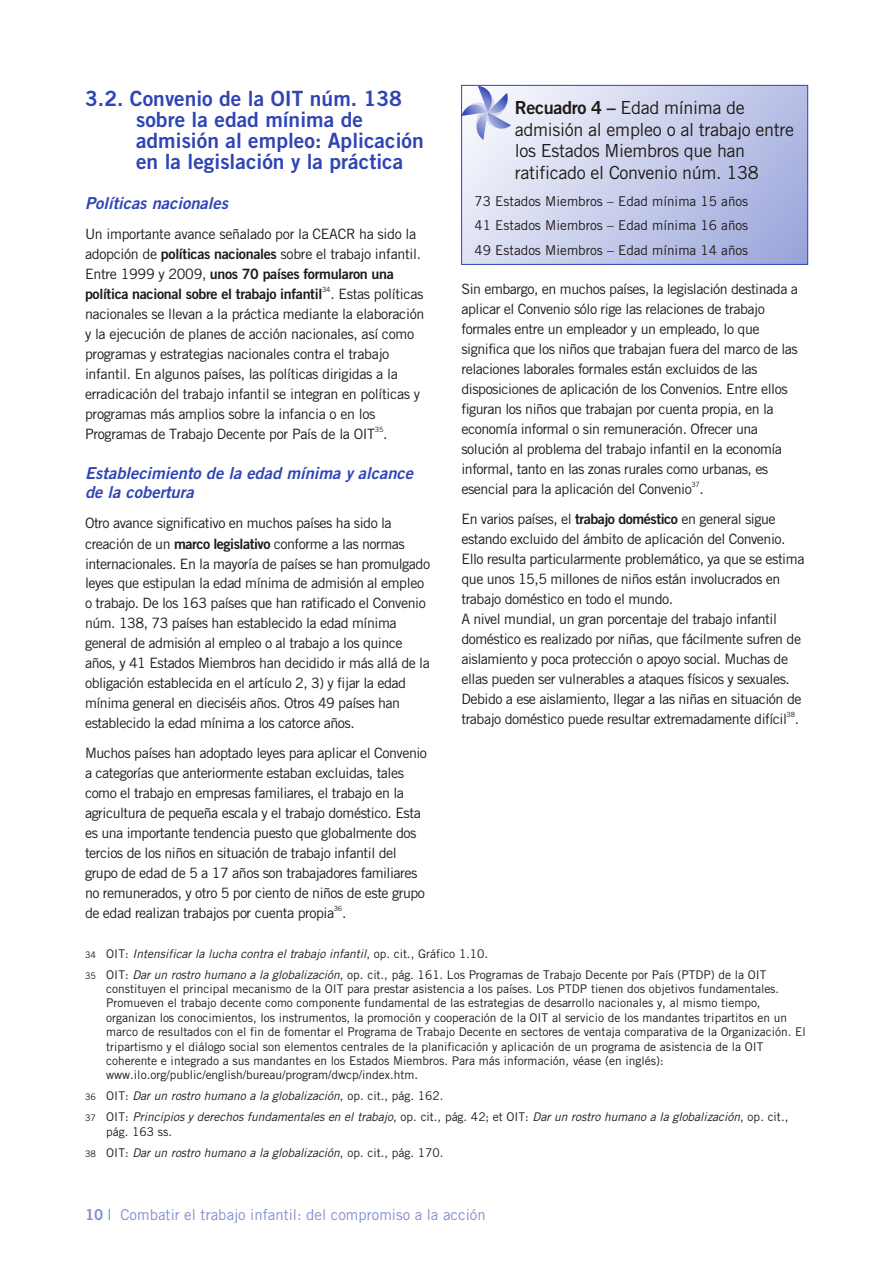
<style>
.page{position:relative;width:894px;height:1263px;background:#fff}
.page>*{position:absolute;margin:0;border:0;box-sizing:border-box;transform-origin:0 0}
.t1{font:21px/21px "Trade Gothic Bold Two";color:#3045b5}
.t2{font:18px/21.6px "Trade Gothic";letter-spacing:-.02em;color:#1f1a17}
.t3{font:italic 16.5px/19.8px "Trade Gothic Bold Two";letter-spacing:.005em;color:#3045b5}
.t4{font:15px "Trade Gothic";letter-spacing:.005em;color:#828fd1}
.t5{font:14.25px/20px "Trade Gothic";letter-spacing:-.035em;color:#1f1a17}
.t6{font:14.25px/20.2px "Trade Gothic Bold Two";letter-spacing:-.025em;color:#1f1a17}
.t7{font:13.5px/24.3px "Trade Gothic";color:#1f1a17;text-align:justify}
.t8{font:12px/14.4px "Trade Gothic";letter-spacing:-.005em;color:#1f1a17}
.t9{font:italic 12px/21px "Trade Gothic";letter-spacing:-.005em;color:#1f1a17}
.t10{font:7.2px "Trade Gothic";letter-spacing:-.03em;color:#1f1a17}
.s1{font-family:"Trade Gothic Bold Two"}
.s2{font-family:"Trade Gothic"}
.s3{font-size:9px}
.s4{font-style:italic}
.s5{font-style:normal;font-size:9px}
.s6{font-style:normal}
.s7{color:#338cb3}
</style>
<div class="page">
<svg style="left:463px;top:87px;width:343px;height:176px;background:#c8ceeb"></svg>
<div style="left:461px;top:85px;width:347px;height:180px;border:1px solid #3045b5"></div>
<svg style="left:461px;top:86px;width:50px;height:54px"></svg>
<h1 class="t1" style="left:136px;top:90px;width:289px;text-indent:-51px">3.2. Convenio de la OIT núm. 138 sobre la edad mínima de admisión al empleo: Aplicación en la legislación y la práctica</h1>
<p class="t3" style="left:85px;top:194px;width:145px">Políticas nacionales</p>
<p class="t5" style="left:85px;top:225px;width:338px">Un importante avance señalado por la CEACR ha sido la adopción de <span class="s1">políticas nacionales</span> sobre el trabajo infantil.</p>
<p class="t6" style="left:85px;top:265px;width:310px"><span class="s2">Entre 1999 y 2009,</span> unos 70 países formularon una política nacional sobre el trabajo infantil</p>
<p class="t10" style="left:322px;top:287px;width:10px">34</p>
<p class="t5" style="left:85px;top:285px;width:341px;text-indent:245px">. Estas políticas nacionales se llevan a la práctica mediante la elaboración y la ejecución de planes de acción nacionales, así como programas y estrategias nacionales contra el trabajo infantil. En algunos países, las políticas dirigidas a la erradicación del trabajo infantil se integran en políticas y programas más amplios sobre la infancia o en los Programas de Trabajo Decente por País de la OIT</p>
<p class="t10" style="left:375px;top:426px;width:10px">35</p>
<p class="t5" style="left:383px;top:425px;width:6px">.</p>
<p class="t3" style="left:85px;top:464px;width:330px">Establecimiento de la edad mínima y alcance de la cobertura</p>
<p class="t5" style="left:85px;top:514px;width:347px">Otro avance significativo en muchos países ha sido la creación de un <span class="s1">marco legislativo</span> conforme a las normas internacionales. En la mayoría de países se han promulgado leyes que estipulan la edad mínima de admisión al empleo o trabajo. De los 163 países que han ratificado el Convenio núm. 138, 73 países han establecido la edad mínima general de admisión al empleo o al trabajo a los quince años, y 41 Estados Miembros han decidido ir más allá de la obligación establecida en el artículo 2, 3) y fijar la edad mínima general en dieciséis años. Otros 49 países han establecido la edad mínima a los catorce años.</p>
<p class="t5" style="left:85px;top:744px;width:344px">Muchos países han adoptado leyes para aplicar el Convenio a categorías que anteriormente estaban excluidas, tales como el trabajo en empresas familiares, el trabajo en la agricultura de pequeña escala y el trabajo doméstico. Esta es una importante tendencia puesto que globalmente dos tercios de los niños en situación de trabajo infantil del grupo de edad de 5 a 17 años son trabajadores familiares no remunerados, y otro 5 por ciento de niños de este grupo de edad realizan trabajos por cuenta propia</p>
<p class="t10" style="left:334px;top:905px;width:10px">36</p>
<p class="t5" style="left:342px;top:904px;width:6px">.</p>
<p class="t2" style="left:515px;top:99px;width:281px"><span class="s1">Recuadro 4 –</span> Edad mínima de admisión al empleo o al trabajo entre los Estados Miembros que han ratificado el Convenio núm. 138</p>
<p class="t7" style="left:475px;top:190px;width:275px">73 Estados Miembros – Edad mínima 15 años 41 Estados Miembros – Edad mínima 16 años 49 Estados Miembros – Edad mínima 14 años</p>
<p class="t5" style="left:461px;top:281px;width:338px">Sin embargo, en muchos países, la legislación destinada a aplicar el Convenio sólo rige las relaciones de trabajo formales entre un empleador y un empleado, lo que significa que los niños que trabajan fuera del marco de las relaciones laborales formales están excluidos de las disposiciones de aplicación de los Convenios. Entre ellos figuran los niños que trabajan por cuenta propia, en la economía informal o sin remuneración. Ofrecer una solución al problema del trabajo infantil en la economía informal, tanto en las zonas rurales como urbanas, es esencial para la aplicación del Convenio</p>
<p class="t10" style="left:691px;top:481px;width:10px">37</p>
<p class="t5" style="left:461px;top:475px;width:316px;line-height:30.2px;text-indent:238px">.<br>En varios países, el <span class="s1">trabajo doméstico</span> en general sigue</p>
<p class="t5" style="left:461px;top:530px;width:345px">estando excluido del ámbito de aplicación del Convenio.<br>Ello resulta particularmente problemático, ya que se estima que unos 15,5 millones de niños están involucrados en trabajo doméstico en todo el mundo.<br>A nivel mundial, un gran porcentaje del trabajo infantil doméstico es realizado por niñas, que fácilmente sufren de aislamiento y poca protección o apoyo social. Muchas de ellas pueden ser vulnerables a ataques físicos y sexuales.<br>Debido a ese aislamiento, llegar a las niñas en situación de trabajo doméstico puede resultar extremadamente difícil</p>
<p class="t10" style="left:787px;top:711px;width:10px">38</p>
<p class="t5" style="left:795px;top:710px;width:6px">.</p>
<p class="t8" style="left:85px;top:944px;width:683px;line-height:21px"><span class="s3">34</span> OIT: <span class="s4">Intensificar la lucha contra el trabajo infantil</span>, op. cit., Gráfico 1.10.<br><span class="s3">35</span> OIT: <span class="s4">Dar un rostro humano a la globalización</span>, op. cit., pág. 161. Los Programas de Trabajo Decente por País (PTDP) de la OIT</p>
<p class="t8" style="left:106px;top:982px;width:701px">constituyen el principal mecanismo de la OIT para prestar asistencia a los países. Los PTDP tienen dos objetivos fundamentales.<br>Promueven el trabajo decente como componente fundamental de las estrategias de desarrollo nacionales y, al mismo tiempo, organizan los conocimientos, los instrumentos, la promoción y cooperación de la OIT al servicio de los mandantes tripartitos en un marco de resultados con el fin de fomentar el Programa de Trabajo Decente en sectores de ventaja comparativa de la Organización. El tripartismo y el diálogo social son elementos centrales de la planificación y aplicación de un programa de asistencia de la OIT coherente e integrado a sus mandantes en los Estados Miembros. Para más información, véase (en inglés): www.ilo.org/public/english/bureau/program/dwcp/index.htm.</p>
<p class="t9" style="left:85px;top:1086px;width:705px"><span class="s5">36</span> <span class="s6">OIT:</span> Dar un rostro humano a la globalización<span class="s6">, op. cit., pág. 162.<br></span><span class="s5">37</span> <span class="s6">OIT:</span> Principios y derechos fundamentales en el trabajo<span class="s6">, op. cit., pág. 42; et OIT:</span> Dar un rostro humano a la globalización<span class="s6">, op. cit.,</span></p>
<p class="t9" style="left:85px;top:1122px;width:360px;text-indent:21px"><span class="s6">pág. 163 ss.<br></span><span class="s5">38</span> <span class="s6">OIT:</span> Dar un rostro humano a la globalización<span class="s6">, op. cit., pág. 170.</span></p>
<p class="t4" style="left:85px;top:1208px;width:402px"><span class="s1">10</span> <span class="s7">|</span> Combatir el trabajo infantil: del compromiso a la acción</p>
</div>
